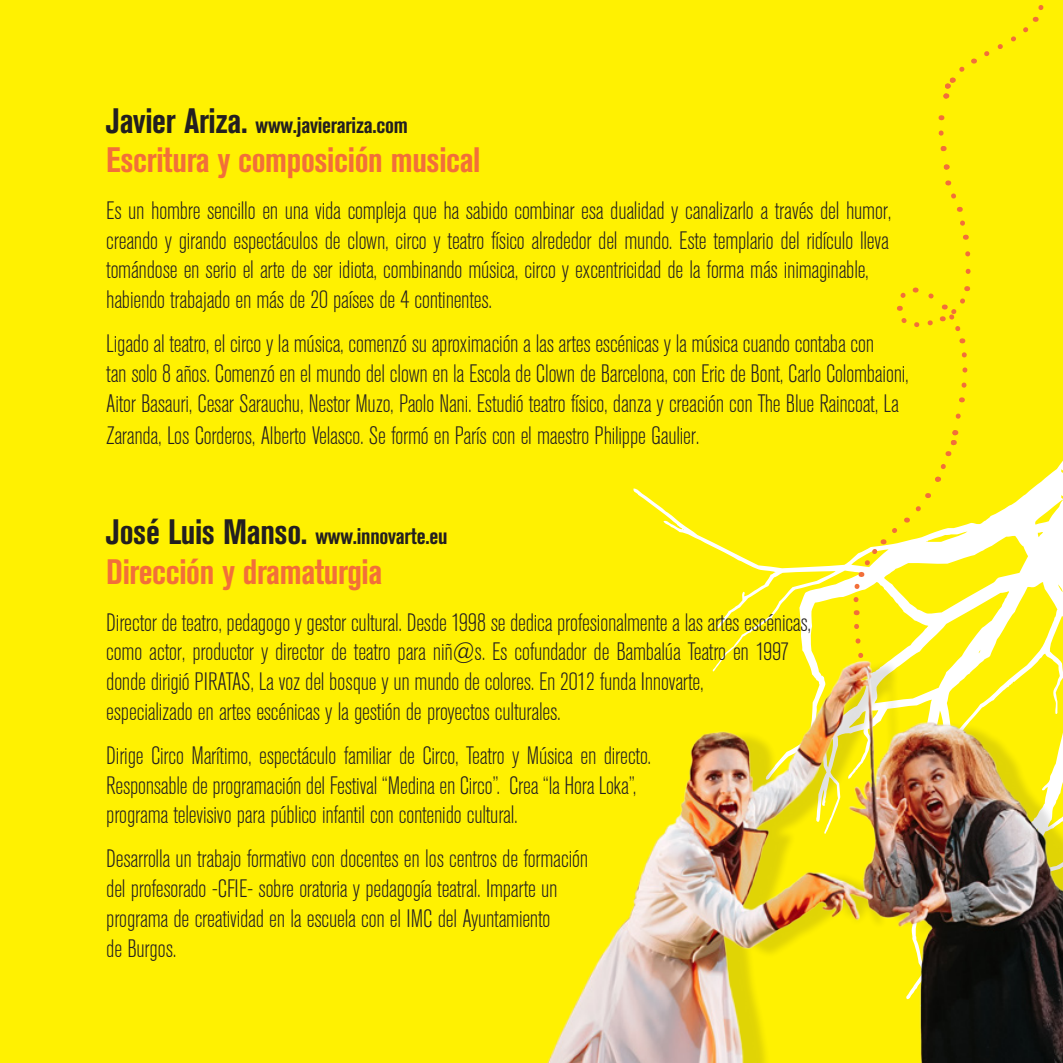
<style>
.page{position:relative;width:1063px;height:1063px;background:#fff101}
.page>*{position:absolute;margin:0;border:0;box-sizing:border-box;transform-origin:0 0}
.t1{font:700 condensed 35px "Akzidenz Grotesk BE";letter-spacing:-.01em;color:#f26f39}
.t2{font:300 condensed 25px/29.8px "Akzidenz Grotesk BE";letter-spacing:-.01em;color:#231f20}
.t3{font:700 condensed 22.5px "Akzidenz Grotesk BE";letter-spacing:-.01em;color:#231f20}
.s1{font-size:35px}
</style>
<div class="page">
<svg style="left:633px;top:463px;width:428px;height:137px"></svg>
<svg style="left:851px;top:397px;width:114px;height:203px"></svg>
<svg style="left:897px;top:286px;width:74px;height:102px"></svg>
<svg style="left:963px;top:235px;width:8px;height:39px"></svg>
<svg style="left:938px;top:5px;width:106px;height:221px"></svg>
<img style="left:547px;top:600px;width:516px;height:463px">
<svg style="left:1061px;top:460px;width:2px;height:144px"></svg>
<p class="t3" style="left:106px;top:112px;width:303px"><span class="s1">Javier Ariza.</span> www.javierariza.com</p>
<p class="t1" style="left:106px;top:140px;width:376px">Escritura y composición musical</p>
<p class="t2" style="left:106px;top:196px;width:787px">Es un hombre sencillo en una vida compleja que ha sabido combinar esa dualidad y canalizarlo a través del humor, creando y girando espectáculos de clown, circo y teatro físico alrededor del mundo. Este templario del ridículo lleva tomándose en serio el arte de ser idiota, combinando música, circo y excentricidad de la forma más inimaginable, habiendo trabajado en más de 20 países de 4 continentes.</p>
<p class="t2" style="left:106px;top:329px;width:804px">Ligado al teatro, el circo y la música, comenzó su aproximación a las artes escénicas y la música cuando contaba con<br>tan solo 8 años. Comenzó en el mundo del clown en la Escola de Clown de Barcelona, con Eric de Bont, Carlo Colombaioni,<br>Aitor Basauri, Cesar Sarauchu, Nestor Muzo, Paolo Nani. Estudió teatro físico, danza y creación con The Blue Raincoat, La</p>
<p class="t2" style="left:106px;top:421px;width:595px">Zaranda, Los Corderos, Alberto Velasco. Se formó en París con el maestro Philippe Gaulier.</p>
<p class="t3" style="left:106px;top:524px;width:343px"><span class="s1">José Luis Manso.</span> www.innovarte.eu</p>
<p class="t1" style="left:106px;top:552px;width:278px">Dirección y dramaturgia</p>
<p class="t2" style="left:106px;top:608px;width:706px">Director de teatro, pedagogo y gestor cultural. Desde 1998 se dedica profesionalmente a las artes escénicas, como actor, productor y director de teatro para niñ@s. Es cofundador de Bambalúa Teatro en 1997 donde dirigió PIRATAS, La voz del bosque y un mundo de colores. En 2012 funda Innovarte,<br>especializado en artes escénicas y la gestión de proyectos culturales.</p>
<p class="t2" style="left:106px;top:741px;width:547px">Dirige Circo Marítimo, espectáculo familiar de Circo, Teatro y Música en directo.<br>Responsable de programación del Festival “Medina en Circo”. Crea “la Hora Loka”, programa televisivo para público infantil con contenido cultural.</p>
<p class="t2" style="left:106px;top:845px;width:483px">Desarrolla un trabajo formativo con docentes en los centros de formación del profesorado -CFIE- sobre oratoria y pedagogía teatral. Imparte un programa de creatividad en la escuela con el IMC del Ayuntamiento<br>de Burgos.</p>
</div>
